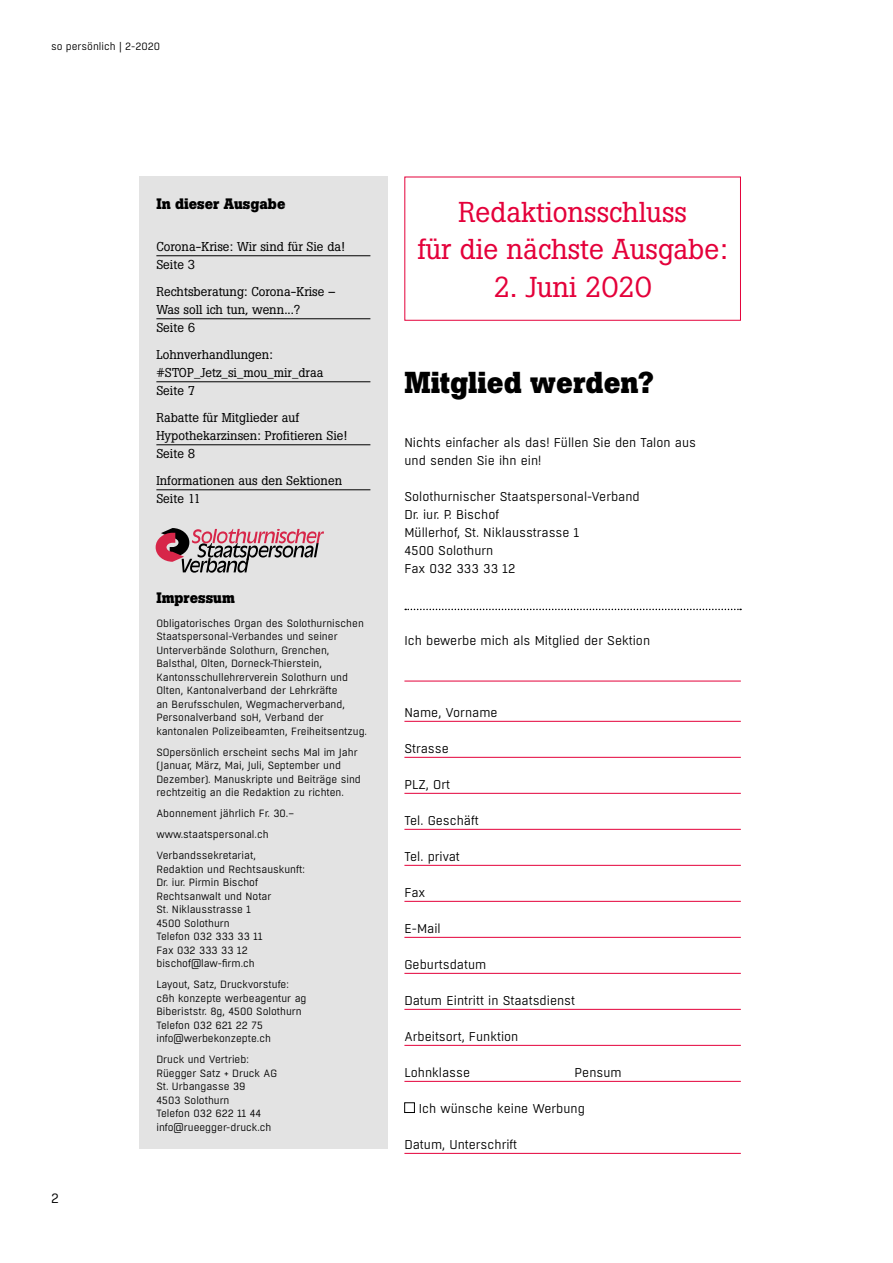
<style>
.page{position:relative;width:893px;height:1263px;background:#fff}
.page>*{position:absolute;margin:0;border:0;box-sizing:border-box;transform-origin:0 0}
.t1{font:700 30px "Boton";color:#000}
.t2{font:28.5px/37.5px "Boton";color:#e4003a;text-align:center}
.t3{font:700 15px "Boton";color:#000}
.t4{font:13.5px "Boxed";color:#000}
.t5{font:12.75px/18px "Boxed";color:#000}
.t6{font:12.75px/18px "Boton";color:#000}
.t7{font:10.5px/13.5px "Boxed";color:#000}
</style>
<div class="page">
<div style="left:139px;top:177px;width:248px;height:972px;background:#e3e3e3"></div>
<hr style="left:156px;top:255px;width:214px;height:1px;background:#000">
<hr style="left:156px;top:318px;width:214px;height:1px;background:#000">
<hr style="left:156px;top:381px;width:214px;height:1px;background:#000">
<hr style="left:156px;top:444px;width:214px;height:1px;background:#000">
<hr style="left:156px;top:489px;width:214px;height:1px;background:#000">
<svg style="left:156px;top:528px;width:168px;height:45px"></svg>
<svg style="left:405px;top:609px;width:336px;height:1px"></svg>
<hr style="left:404px;top:681px;width:337px;height:1px;background:#e4003a">
<hr style="left:404px;top:721px;width:337px;height:1px;background:#e4003a">
<hr style="left:404px;top:757px;width:337px;height:1px;background:#e4003a">
<hr style="left:404px;top:793px;width:337px;height:1px;background:#e4003a">
<hr style="left:404px;top:829px;width:337px;height:1px;background:#e4003a">
<hr style="left:404px;top:865px;width:337px;height:1px;background:#e4003a">
<hr style="left:404px;top:901px;width:337px;height:1px;background:#e4003a">
<hr style="left:404px;top:937px;width:337px;height:1px;background:#e4003a">
<hr style="left:404px;top:973px;width:337px;height:1px;background:#e4003a">
<hr style="left:404px;top:1009px;width:337px;height:1px;background:#e4003a">
<hr style="left:404px;top:1045px;width:337px;height:1px;background:#e4003a">
<hr style="left:404px;top:1081px;width:337px;height:1px;background:#e4003a">
<hr style="left:404px;top:1153px;width:337px;height:1px;background:#e4003a">
<div style="left:404px;top:1102px;width:11px;height:11px;border:1px solid #000"></div>
<div style="left:404px;top:177px;width:337px;height:144px;border:1px solid #e4003a"></div>
<p class="t7" style="left:51px;top:40px;width:111px">so persönlich | 2-2020</p>
<p class="t4" style="left:51px;top:1189px;width:9px">2</p>
<h3 class="t3" style="left:156px;top:195px;width:131px">In dieser Ausgabe</h3>
<p class="t6" style="left:156px;top:238px;width:190px">Corona-Krise: Wir sind für Sie da!<br>Seite 3</p>
<p class="t6" style="left:156px;top:283px;width:181px">Rechtsberatung: Corona-Krise –<br>Was soll ich tun, wenn...?<br>Seite 6</p>
<p class="t6" style="left:156px;top:346px;width:168px">Lohnverhandlungen: #STOP_Jetz_si_mou_mir_draa<br>Seite 7</p>
<p class="t6" style="left:156px;top:409px;width:192px">Rabatte für Mitglieder auf<br>Hypothekarzinsen: Profitieren Sie!<br>Seite 8</p>
<p class="t6" style="left:156px;top:472px;width:187px">Informationen aus den Sektionen<br>Seite 11</p>
<h3 class="t3" style="left:156px;top:588px;width:80px">Impressum</h3>
<p class="t7" style="left:156px;top:616px;width:212px">Obligatorisches Organ des Solothurnischen Staatspersonal-Verbandes und seiner Unterverbände Solothurn, Grenchen, Balsthal, Olten, Dorneck-Thierstein, Kantonsschullehrerverein Solothurn und Olten, Kantonalverband der Lehrkräfte<br>an Berufsschulen, Wegmacherverband, Personalverband soH, Verband der kantonalen Polizeibeamten, Freiheitsentzug.</p>
<p class="t7" style="left:156px;top:745px;width:206px">SOpersönlich erscheint sechs Mal im Jahr (Januar, März, Mai, Juli, September und Dezember). Manuskripte und Beiträge sind rechtzeitig an die Redaktion zu richten.</p>
<p class="t7" style="left:156px;top:803px;width:139px;line-height:21px">Abonnement jährlich Fr. 30.– www.staatspersonal.ch<br>Verbandssekretariat,</p>
<p class="t7" style="left:156px;top:862px;width:150px">Redaktion und Rechtsauskunft:<br>Dr. iur. Pirmin Bischof<br>Rechtsanwalt und Notar<br>St. Niklausstrasse 1<br>4500 Solothurn<br>Telefon 032 333 33 11<br>Fax 032 333 33 12 bischof@law-firm.ch</p>
<p class="t7" style="left:156px;top:978px;width:152px">Layout, Satz, Druckvorstufe: c&amp;h konzepte werbeagentur ag<br>Biberiststr. 8g, 4500 Solothurn<br>Telefon 032 621 22 75 info@werbekonzepte.ch</p>
<p class="t7" style="left:156px;top:1053px;width:122px">Druck und Vertrieb:<br>Rüegger Satz + Druck AG<br>St. Urbangasse 39<br>4503 Solothurn<br>Telefon 032 622 11 44 info@rueegger-druck.ch</p>
<h2 class="t2" style="left:417px;top:193px;width:312px">Redaktionsschluss<br>für die nächste Ausgabe:</h2>
<h2 class="t2" style="left:494px;top:268px;width:159px">2. Juni 2020</h2>
<h1 class="t1" style="left:404px;top:364px;width:251px">Mitglied werden?</h1>
<p class="t5" style="left:404px;top:433px;width:293px">Nichts einfacher als das! Füllen Sie den Talon aus und senden Sie ihn ein!</p>
<p class="t5" style="left:404px;top:487px;width:237px">Solothurnischer Staatspersonal-Verband<br>Dr. iur. P. Bischof<br>Müllerhof, St. Niklausstrasse 1<br>4500 Solothurn<br>Fax 032 333 33 12</p>
<p class="t5" style="left:404px;top:631px;width:247px">Ich bewerbe mich als Mitglied der Sektion</p>
<p class="t5" style="left:404px;top:703px;width:95px">Name, Vorname</p>
<p class="t5" style="left:404px;top:739px;width:46px">Strasse</p>
<p class="t5" style="left:404px;top:775px;width:47px">PLZ, Ort</p>
<p class="t5" style="left:404px;top:811px;width:76px">Tel. Geschäft</p>
<p class="t5" style="left:404px;top:847px;width:57px">Tel. privat</p>
<p class="t5" style="left:404px;top:883px;width:22px">Fax</p>
<p class="t5" style="left:404px;top:919px;width:38px">E-Mail</p>
<p class="t5" style="left:404px;top:955px;width:83px">Geburtsdatum</p>
<p class="t5" style="left:404px;top:991px;width:172px">Datum Eintritt in Staatsdienst</p>
<p class="t5" style="left:404px;top:1027px;width:115px">Arbeitsort, Funktion</p>
<p class="t5" style="left:404px;top:1063px;width:67px">Lohnklasse</p>
<p class="t5" style="left:574px;top:1063px;width:49px">Pensum</p>
<p class="t5" style="left:419px;top:1099px;width:168px">Ich wünsche keine Werbung</p>
<p class="t5" style="left:404px;top:1135px;width:114px">Datum, Unterschrift</p>
</div>
